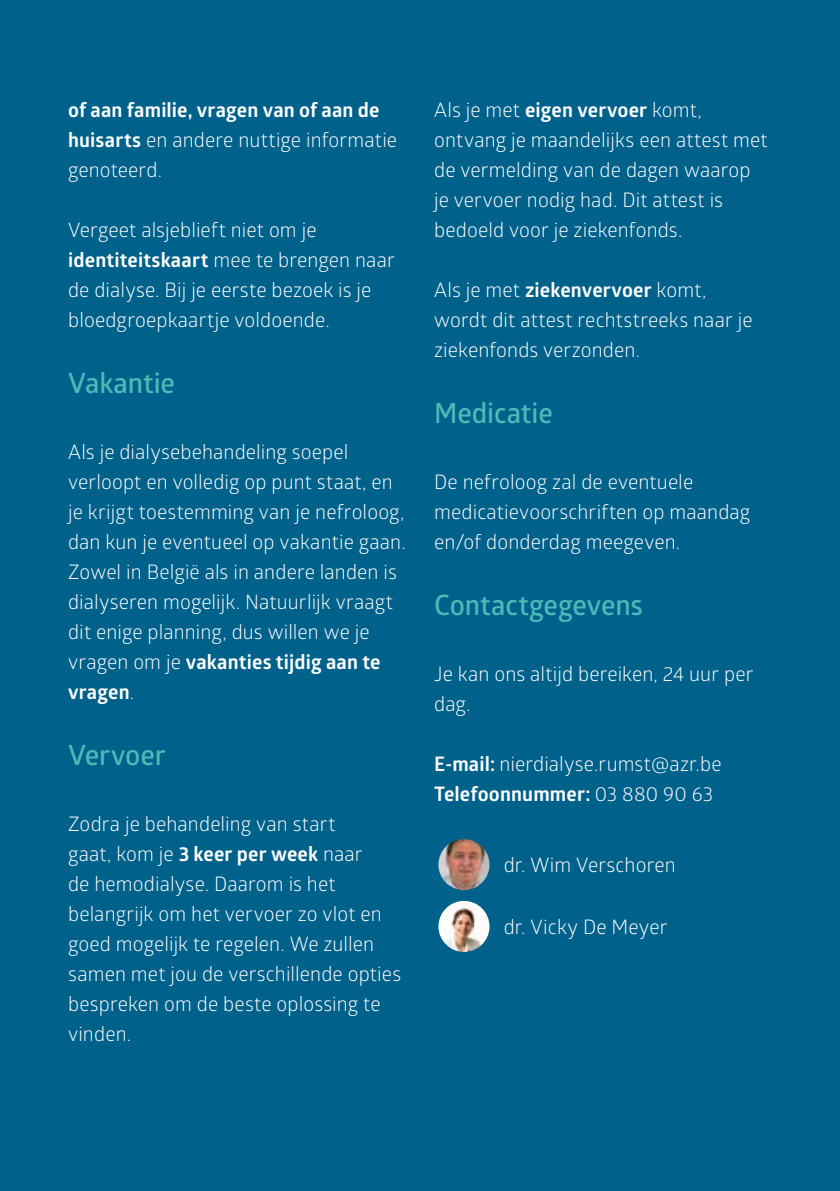
<style>
.page{position:relative;width:840px;height:1191px;background:#fff}
.page>*{position:absolute;margin:0;border:0;box-sizing:border-box;transform-origin:0 0}
.t1{font:600 28px "Glober";letter-spacing:-.005em;color:#4cbbb8}
.t2{font:20px/30px "Glober";letter-spacing:.005em;color:#fff}
.t3{font:700 20px/30px "Glober";letter-spacing:.01em;color:#fff}
.s1{font-weight:400}
.s2{font-weight:700}
</style>
<div class="page">
<div style="left:0;top:0;width:839px;height:1191px;background:#00618b"></div>
<img style="left:438px;top:839px;width:51px;height:51px;border-radius:26px">
<img style="left:438px;top:901px;width:51px;height:51px;border-radius:26px">
<p class="t3" style="left:68px;top:95px;width:330px">of aan familie, vragen van of aan de huisarts <span class="s1">en andere nuttige informatie genoteerd.</span></p>
<p class="t2" style="left:68px;top:214px;width:328px">Vergeet alsjeblieft niet om je <span class="s2">identiteitskaart</span> mee te brengen naar de dialyse. Bij je eerste bezoek is je bloedgroepkaartje voldoende.</p>
<h1 class="t1" style="left:68px;top:364px;width:108px">Vakantie</h1>
<p class="t2" style="left:68px;top:436px;width:339px">Als je dialysebehandeling soepel verloopt en volledig op punt staat, en je krijgt toestemming van je nefroloog, dan kun je eventueel op vakantie gaan.<br>Zowel in België als in andere landen is dialyseren mogelijk. Natuurlijk vraagt dit enige planning, dus willen we je vragen om je <span class="s2">vakanties tijdig aan te vragen</span>.</p>
<h1 class="t1" style="left:68px;top:735px;width:99px">Vervoer</h1>
<p class="t2" style="left:68px;top:807px;width:334px">Zodra je behandeling van start<br>gaat, kom je <span class="s2">3 keer per week</span> naar<br>de hemodialyse. Daarom is het belangrijk om het vervoer zo vlot en goed mogelijk te regelen. We zullen samen met jou de verschillende opties bespreken om de beste oplossing te vinden.</p>
<p class="t2" style="left:434px;top:94px;width:335px">Als je met <span class="s2">eigen vervoer</span> komt, ontvang je maandelijks een attest met de vermelding van de dagen waarop je vervoer nodig had. Dit attest is bedoeld voor je ziekenfonds.</p>
<p class="t2" style="left:434px;top:274px;width:320px">Als je met <span class="s2">ziekenvervoer</span> komt, wordt dit attest rechtstreeks naar je ziekenfonds verzonden.</p>
<h1 class="t1" style="left:434px;top:394px;width:120px">Medicatie</h1>
<p class="t2" style="left:434px;top:466px;width:317px">De nefroloog zal de eventuele medicatievoorschriften op maandag en/of donderdag meegeven.</p>
<h1 class="t1" style="left:434px;top:585px;width:210px">Contactgegevens</h1>
<p class="t2" style="left:434px;top:657px;width:320px">Je kan ons altijd bereiken, 24 uur per dag.</p>
<p class="t2" style="left:434px;top:747px;width:289px"><span class="s2">E-mail:</span> nierdialyse.rumst@azr.be<br><span class="s2">Telefoonnummer:</span> 03 880 90 63</p>
<p class="t2" style="left:503px;top:849px;width:173px">dr. Wim Verschoren</p>
<p class="t2" style="left:503px;top:911px;width:165px">dr. Vicky De Meyer</p>
</div>
